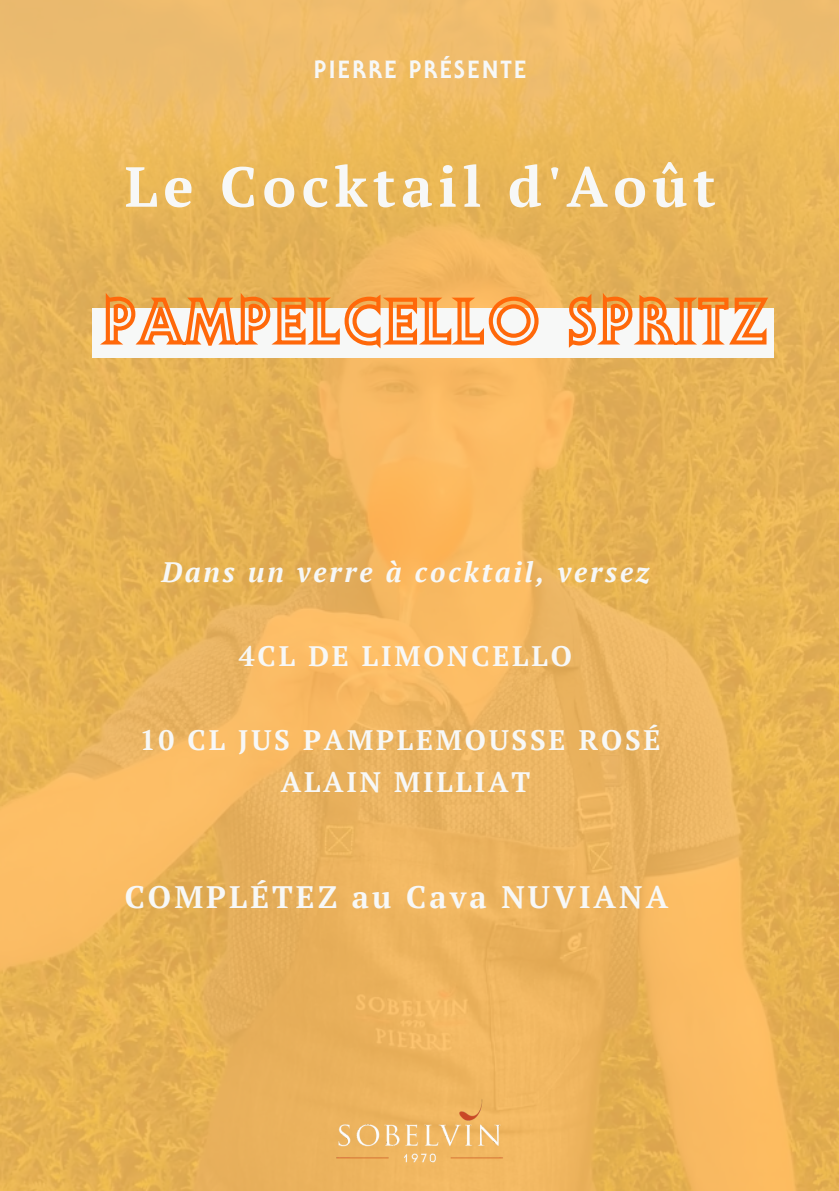
<style>
.page{position:relative;width:839px;height:1191px;background:#fff}
.page>*{position:absolute;margin:0;border:0;box-sizing:border-box;transform-origin:0 0}
.t1{font:700 56.4px "PT Serif";letter-spacing:.1em;color:#f7f8f7}
.t2{font:700 31px "PT Serif";letter-spacing:.1em;color:#f7f8f7}
.t3{font:700 28px "PT Serif";letter-spacing:.1em;color:#f7f8f7}
.t4{font:italic 700 28px "PT Serif";letter-spacing:.1em;color:#f7f8f7}
.t5{font:800 24.4px "Serif Gothic";letter-spacing:.1em;color:#f7f8f7}
</style>
<div class="page">
<img style="left:0;top:0;width:838px;height:1191px">
<img style="left:332px;top:1090px;width:176px;height:81px">
<div style="left:92px;top:308px;width:682px;height:49px;background:#f7f8f7"></div>
<svg style="left:92px;top:285px;width:679px;height:64px"></svg>
<p class="t5" style="left:314px;top:55px;width:214px">PIERRE PRÉSENTE</p>
<p class="t1" style="left:125px;top:148px;width:592px">Le Cocktail d'Août</p>
<p class="t4" style="left:161px;top:553px;width:489px">Dans un verre à cocktail, versez</p>
<p class="t3" style="left:239px;top:637px;width:334px">4CL DE LIMONCELLO</p>
<p class="t3" style="left:140px;top:721px;width:522px">10 CL JUS PAMPLEMOUSSE ROSÉ</p>
<p class="t3" style="left:281px;top:763px;width:251px">ALAIN MILLIAT</p>
<p class="t2" style="left:125px;top:876px;width:545px">COMPLÉTEZ au Cava NUVIANA</p>
</div>
